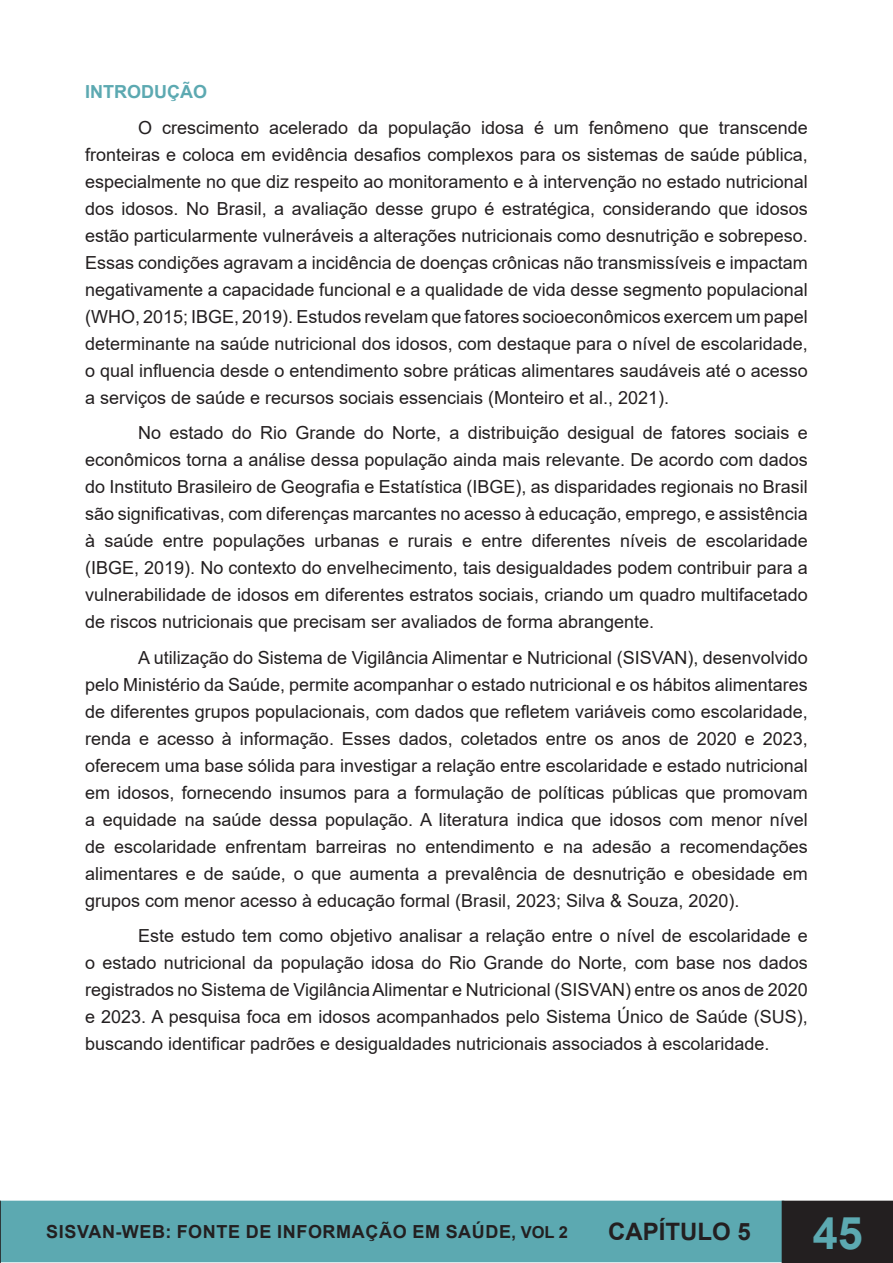
<style>
.page{position:relative;width:893px;height:1263px;background:#fff}
.page>*{position:absolute;margin:0;border:0;box-sizing:border-box;transform-origin:0 0}
.t1{font:700 45px "Arial";color:#5ca9b1}
.t2{font:700 24px "Arial";color:#231f20}
.t3{font:18px/27px "Arial";color:#231f20;text-align:justify}
.t4{font:700 18px "Arial";letter-spacing:.035em;color:#231f20}
.t5{font:700 18px "Arial";color:#5ca9b1}
.s1{font-size:16.5px}
</style>
<div class="page">
<div style="left:1px;top:1201px;width:782px;height:60px;background:#5ca9b1"></div>
<div style="left:0;top:1201px;width:784px;height:61px;border:2px solid #5ca9b1"></div>
<svg style="left:0;top:1201px;width:1px;height:62px"></svg>
<div style="left:782px;top:1201px;width:111px;height:62px;background:#231f20"></div>
<p class="t5" style="left:85px;top:79px;width:123px">INTRODUÇÃO</p>
<p class="t3" style="left:85px;top:114px;width:724px;text-indent:53px">O crescimento acelerado da população idosa é um fenômeno que transcende fronteiras e coloca em evidência desafios complexos para os sistemas de saúde pública, especialmente no que diz respeito ao monitoramento e à intervenção no estado nutricional dos idosos. No Brasil, a avaliação desse grupo é estratégica, considerando que idosos estão particularmente vulneráveis a alterações nutricionais como desnutrição e sobrepeso.<br>Essas condições agravam a incidência de doenças crônicas não transmissíveis e impactam negativamente a capacidade funcional e a qualidade de vida desse segmento populacional (WHO, 2015; IBGE, 2019). Estudos revelam que fatores socioeconômicos exercem um papel determinante na saúde nutricional dos idosos, com destaque para o nível de escolaridade, o qual influencia desde o entendimento sobre práticas alimentares saudáveis até o acesso a serviços de saúde e recursos sociais essenciais (Monteiro et al., 2021).</p>
<p class="t3" style="left:85px;top:419px;width:724px;text-indent:53px">No estado do Rio Grande do Norte, a distribuição desigual de fatores sociais e econômicos torna a análise dessa população ainda mais relevante. De acordo com dados do Instituto Brasileiro de Geografia e Estatística (IBGE), as disparidades regionais no Brasil são significativas, com diferenças marcantes no acesso à educação, emprego, e assistência à saúde entre populações urbanas e rurais e entre diferentes níveis de escolaridade (IBGE, 2019). No contexto do envelhecimento, tais desigualdades podem contribuir para a vulnerabilidade de idosos em diferentes estratos sociais, criando um quadro multifacetado de riscos nutricionais que precisam ser avaliados de forma abrangente.</p>
<p class="t3" style="left:85px;top:644px;width:724px;text-indent:53px">A utilização do Sistema de Vigilância Alimentar e Nutricional (SISVAN), desenvolvido pelo Ministério da Saúde, permite acompanhar o estado nutricional e os hábitos alimentares de diferentes grupos populacionais, com dados que refletem variáveis como escolaridade, renda e acesso à informação. Esses dados, coletados entre os anos de 2020 e 2023, oferecem uma base sólida para investigar a relação entre escolaridade e estado nutricional em idosos, fornecendo insumos para a formulação de políticas públicas que promovam a equidade na saúde dessa população. A literatura indica que idosos com menor nível de escolaridade enfrentam barreiras no entendimento e na adesão a recomendações alimentares e de saúde, o que aumenta a prevalência de desnutrição e obesidade em grupos com menor acesso à educação formal (Brasil, 2023; Silva &amp; Souza, 2020).</p>
<p class="t3" style="left:85px;top:922px;width:724px;text-indent:53px">Este estudo tem como objetivo analisar a relação entre o nível de escolaridade e o estado nutricional da população idosa do Rio Grande do Norte, com base nos dados registrados no Sistema de Vigilância Alimentar e Nutricional (SISVAN) entre os anos de 2020 e 2023. A pesquisa foca em idosos acompanhados pelo Sistema Único de Saúde (SUS), buscando identificar padrões e desigualdades nutricionais associados à escolaridade.</p>
<p class="t4" style="left:46px;top:1219px;width:523px">SISVAN-WEB: FONTE DE INFORMAÇÃO EM SAÚDE<span class="s1">, VOL 2</span></p>
<h2 class="t2" style="left:608px;top:1215px;width:144px">CAPÍTULO 5</h2>
<h1 class="t1" style="left:813px;top:1201px;width:52px">45</h1>
</div>
